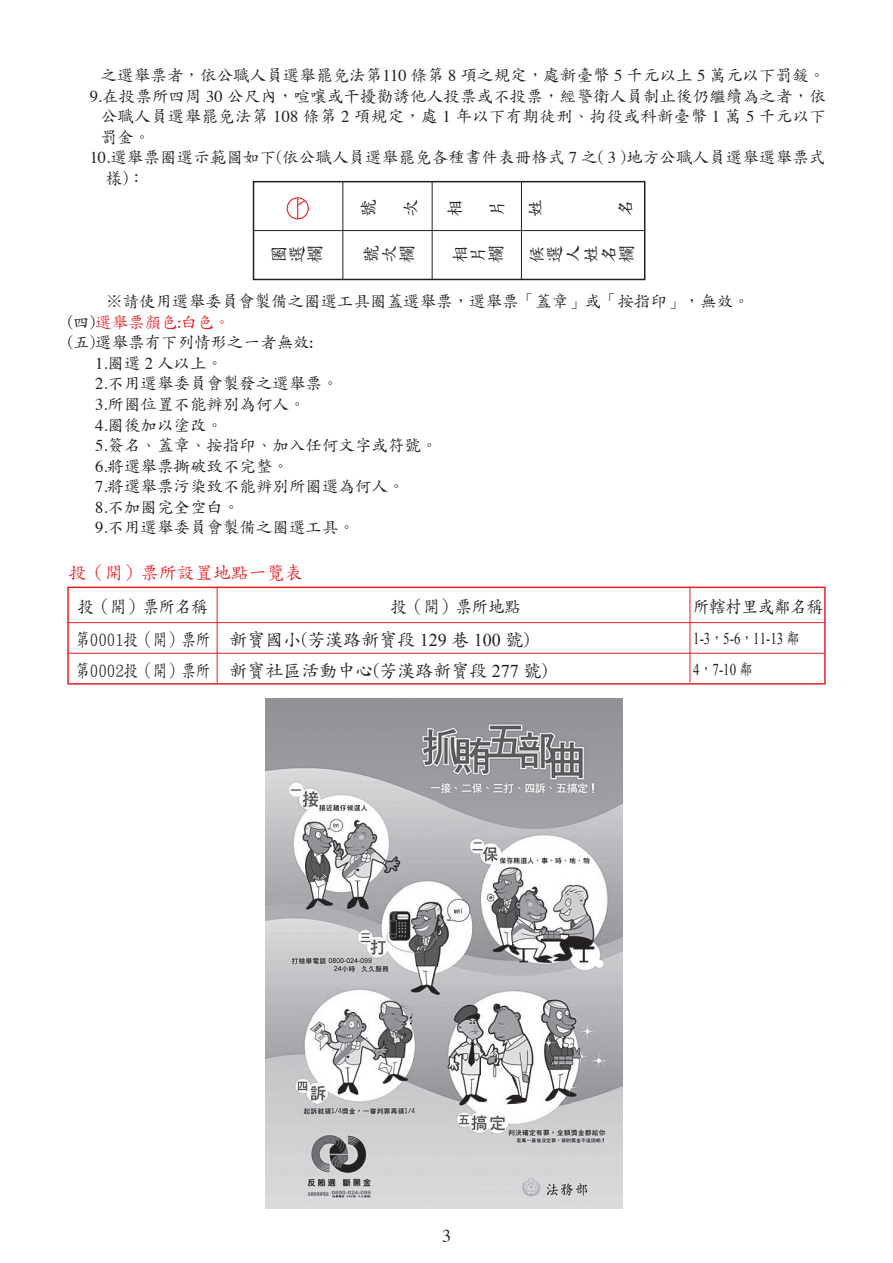
<style>
.page{position:relative;width:893px;height:1263px;background:#fff}
.page>*{position:absolute;margin:0;border:0;box-sizing:border-box;transform-origin:0 0}
.t1{font:18px/30.6px "DF Kai Shu Std W5";color:#231f20}
.t2{font:18px "DF Kai Shu Std W5";color:#231f20;scale:.9 1}
.t3{font:18px/30.6px "DF Kai Shu Std W5";color:#231f20;scale:.8 1}
.t4{font:18px/18px "DF Kai Shu SB Estd BF";color:#231f20}
.t5{font:18px "DF Kai Shu Std W5";color:#ee1d23}
.t6{font:18px "Times";color:#231f20}
.t7{font:16.5px "DF Kai Shu Std W5";letter-spacing:.005em;color:#231f20}
.t8{font:16.5px/30.6px "Times New Roman";color:#231f20;scale:.78 1}
.t9{font:16.5px "DF Kai Shu Std W5";color:#ee1d23}
.s1{font-family:"Times"}
.s2{color:#231f20}
.s3{font-family:"DF Kai Shu Std W5"}
.s4{font-family:"Times New Roman"}
</style>
<div class="page">
<img style="left:266px;top:699px;width:357px;height:509px">
<div style="left:67px;top:587px;width:759px;height:98px;border:2px solid #ee1d23"></div>
<hr style="left:68px;top:622px;width:757px;height:1px;background:#ee1d23">
<hr style="left:68px;top:653px;width:757px;height:1px;background:#ee1d23">
<hr style="left:217px;top:587px;width:1px;height:95px;background:#ee1d23">
<hr style="left:690px;top:587px;width:1px;height:95px;background:#ee1d23">
<div style="left:253px;top:181px;width:392px;height:99px;border:2px solid #231f20"></div>
<hr style="left:254px;top:230px;width:391px;height:1px;background:#231f20">
<hr style="left:521px;top:182px;width:1px;height:98px;background:#231f20">
<hr style="left:432px;top:182px;width:1px;height:98px;background:#231f20">
<hr style="left:342px;top:182px;width:1px;height:98px;background:#231f20">
<div style="left:287px;top:197px;width:22px;height:22px;border:1px solid #ee1d23;border-radius:50%"></div>
<svg style="left:296px;top:198px;width:10px;height:21px"></svg>
<p class="t7" style="left:101px;top:66px;width:726px">之選舉票者，依公職人員選舉罷免法第<span class="s1">110</span> 條第 <span class="s1">8</span> 項之規定，處新臺幣 <span class="s1">5</span> 千元以上 <span class="s1">5</span> 萬元以下罰鍰。</p>
<p class="t7" style="left:90px;top:87px;width:738px"><span class="s1">9.</span>在投票所四周 <span class="s1">30</span> 公尺內，喧嚷或干擾勸誘他人投票或不投票，經警衛人員制止後仍繼續為之者，依</p>
<p class="t7" style="left:101px;top:107px;width:727px">公職人員選舉罷免法第 <span class="s1">108</span> 條第 <span class="s1">2</span> 項規定，處 <span class="s1">1</span> 年以下有期徒刑、拘役或科新臺幣 <span class="s1">1</span> 萬 <span class="s1">5</span> 千元以下</p>
<p class="t7" style="left:101px;top:128px;width:51px">罰金。</p>
<p class="t7" style="left:90px;top:149px;width:737px"><span class="s1">10.</span>選舉票圈選示範圖如下(依公職人員選舉罷免各種書件表冊格式 <span class="s1">7</span> 之( <span class="s1">3</span> )地方公職人員選舉選舉票式</p>
<p class="t7" style="left:106px;top:169px;width:40px">樣)：</p>
<p class="t4" style="left:360px;top:217px;width:19px;rotate:-90deg">號</p>
<p class="t4" style="left:402px;top:217px;width:19px;rotate:-90deg">次</p>
<p class="t4" style="left:446px;top:217px;width:17px;rotate:-90deg">相</p>
<p class="t4" style="left:478px;top:217px;width:19px;line-height:38.7px;rotate:-90deg">片姓</p>
<p class="t4" style="left:617px;top:217px;width:17px;rotate:-90deg">名</p>
<p class="t4" style="left:270px;top:263px;width:19px;text-align:justify;rotate:-90deg">圈選欄</p>
<p class="t4" style="left:362px;top:263px;width:19px;text-align:justify;rotate:-90deg">號次欄</p>
<p class="t4" style="left:451px;top:263px;width:18px;rotate:-90deg">相片欄</p>
<p class="t4" style="left:528px;top:263px;width:19px;rotate:-90deg">候選人姓名欄</p>
<p class="t7" style="left:106px;top:292px;width:645px">※請使用選舉委員會製備之圈選工具圈蓋選舉票，選舉票「蓋章」或「按指印」，無效。</p>
<p class="t9" style="left:68px;top:313px;width:164px"><span class="s2">(四)</span>選舉票顏色:白色。</p>
<p class="t7" style="left:68px;top:333px;width:247px">(五)選舉票有下列情形之一者無效:</p>
<p class="t7" style="left:95px;top:354px;width:129px"><span class="s1">1.</span>圈選 <span class="s1">2</span> 人以上。</p>
<p class="t7" style="left:95px;top:375px;width:245px"><span class="s1">2.</span>不用選舉委員會製發之選舉票。</p>
<p class="t7" style="left:95px;top:395px;width:212px"><span class="s1">3.</span>所圈位置不能辨別為何人。</p>
<p class="t7" style="left:95px;top:416px;width:129px"><span class="s1">4.</span>圈後加以塗改。</p>
<p class="t7" style="left:95px;top:436px;width:344px"><span class="s1">5.</span>簽名、蓋章、按指印、加入任何文字或符號。</p>
<p class="t7" style="left:95px;top:457px;width:195px"><span class="s1">6.</span>將選舉票撕破致不完整。</p>
<p class="t7" style="left:95px;top:477px;width:311px"><span class="s1">7.</span>將選舉票污染致不能辨別所圈選為何人。</p>
<p class="t7" style="left:95px;top:498px;width:146px"><span class="s1">8.</span>不加圈完全空白。</p>
<p class="t7" style="left:95px;top:518px;width:261px"><span class="s1">9.</span>不用選舉委員會製備之圈選工具。</p>
<p class="t5" style="left:69px;top:563px;width:235px">投（開）票所設置地點一覽表</p>
<p class="t2" style="left:78px;top:597px;width:145px">投（開）票所名稱</p>
<p class="t2" style="left:391px;top:597px;width:145px">投（開）票所地點</p>
<p class="t2" style="left:693px;top:597px;width:146px">所轄村里或鄰名稱</p>
<p class="t8" style="left:693px;top:623px;width:138px">1-3<span class="s3">，</span>5-6<span class="s3">，</span>11-13 <span class="s3">鄰<br></span>4<span class="s3">，</span>7-10 <span class="s3">鄰</span></p>
<p class="t1" style="left:229px;top:624px;width:319px">新寶國小(芳漢路新寶段 <span class="s4">129</span> 巷 <span class="s4">100</span> 號)新寶社區活動中心(芳漢路新寶段 <span class="s4">277</span> 號)</p>
<p class="t3" style="left:75px;top:624px;width:170px">第0001投（開）票所第0002投（開）票所</p>
<p class="t6" style="left:442px;top:1218px;width:10px">3</p>
</div>
